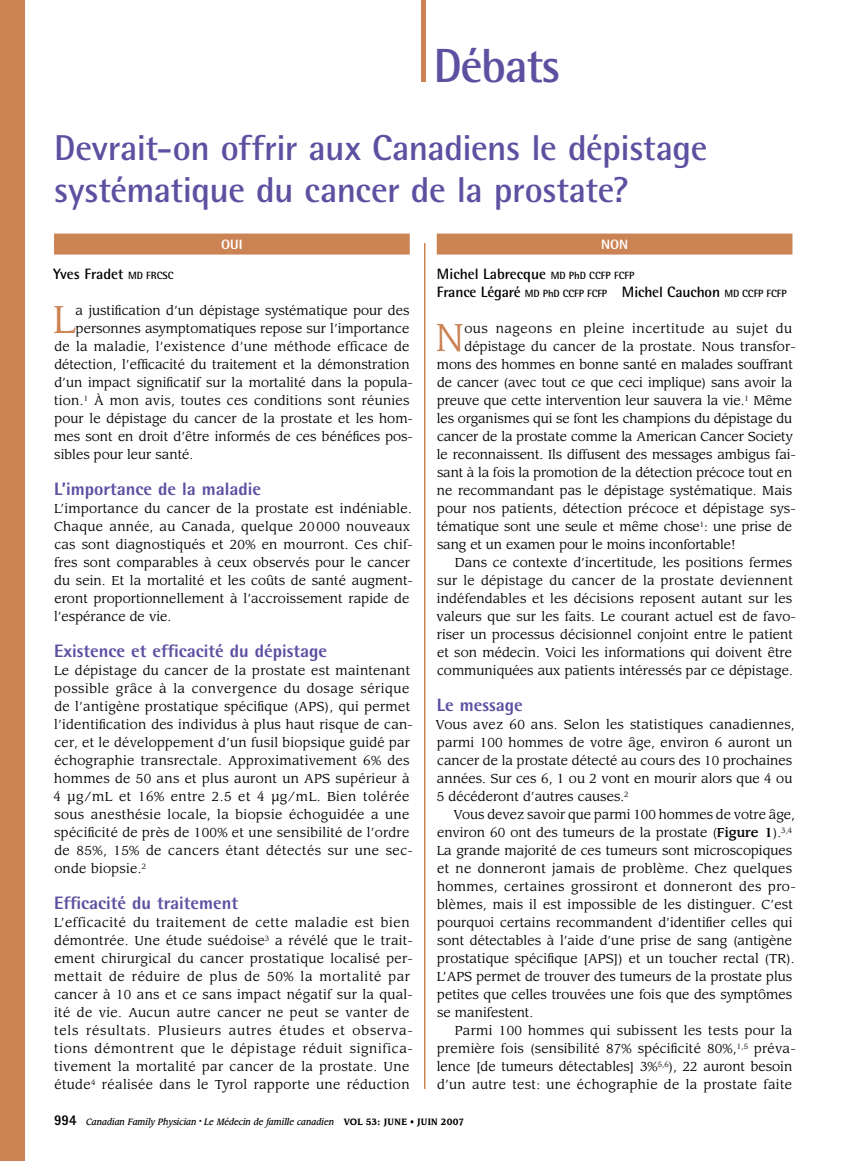
<style>
.page{position:relative;width:851px;height:1161px;background:#fff}
.page>*{position:absolute;margin:0;border:0;box-sizing:border-box;transform-origin:0 0}
.t1{font:700 48px "Rotis Semi Sans Std";letter-spacing:-.03em;color:#5e50a1}
.t2{font:38.1px "Leawood Std";color:#cb8354}
.t3{font:700 36px/42px "Rotis Semi Sans Std";letter-spacing:-.015em;color:#5e50a1}
.t4{font:800 18px "Rotis Semi Sans Std";color:#5e50a1}
.t5{font:700 15px/18px "Rotis Semi Sans Std";letter-spacing:-.01em;color:#000}
.t6{font:800 13.5px "Rotis Semi Sans Std";color:#fff}
.t7{font:12.75px/18px "Leawood Std";letter-spacing:.005em;color:#000}
.t8{font:12.75px/18px "Leawood Std";letter-spacing:.03em;color:#000}
.t9{font:12.75px "Leawood Std";letter-spacing:.025em;color:#000}
.t10{font:12.75px "Leawood Std";letter-spacing:.04em;color:#000}
.t11{font:italic 500 9px "Leawood Std";color:#000;scale:.9 1}
.s1{font-size:10.5px}
.s2{font-weight:500}
.s3{font-family:"Rotis Sans Serif Std";font-weight:800;font-style:normal;font-size:15px}
.s4{font-weight:700;font-style:normal}
</style>
<div class="page">
<div style="left:0;top:0;width:24px;height:1161px;background:#cb8354"></div>
<div style="left:421px;top:0;width:5px;height:82px;background:#cb8354"></div>
<div style="left:54px;top:234px;width:356px;height:21px;background:#cb8354"></div>
<div style="left:436px;top:234px;width:356px;height:21px;background:#cb8354"></div>
<hr style="left:424px;top:243px;width:1px;height:846px;background:#cb8354">
<h1 class="t1" style="left:433px;top:36px;width:128px">Débats</h1>
<h3 class="t3" style="left:54px;top:126px;width:655px">Devrait-on offrir aux Canadiens le dépistage systématique du cancer de la prostate?</h3>
<p class="t6" style="left:221px;top:236px;width:23px">OUI</p>
<p class="t6" style="left:601px;top:236px;width:29px">NON</p>
<p class="t5" style="left:53px;top:265px;width:122px">Yves Fradet <span class="s1">MD FRCSC</span></p>
<h2 class="t2" style="left:53px;top:297px;width:24px">L</h2>
<p class="t7" style="left:76px;top:302px;width:335px">a justification d’un dépistage systématique pour des</p>
<p class="t7" style="left:76px;top:320px;width:335px">personnes asymptomatiques repose sur l’importance</p>
<p class="t9" style="left:54px;top:339px;width:356px">de la maladie, l’existence d’une méthode efficace de</p>
<p class="t7" style="left:54px;top:356px;width:357px">détection, l’efficacité du traitement et la démonstration</p>
<p class="t7" style="left:54px;top:374px;width:360px">d’un impact significatif sur la mortalité dans la popula-</p>
<p class="t7" style="left:54px;top:392px;width:357px">tion.<sup>1</sup> À mon avis, toutes ces conditions sont réunies</p>
<p class="t7" style="left:54px;top:410px;width:360px">pour le dépistage du cancer de la prostate et les hom-</p>
<p class="t7" style="left:54px;top:428px;width:360px">mes sont en droit d’être informés de ces bénéfices pos-</p>
<p class="t7" style="left:54px;top:446px;width:141px">sibles pour leur santé.</p>
<h3 class="t4" style="left:54px;top:477px;width:208px">L’importance de la maladie</h3>
<p class="t7" style="left:54px;top:500px;width:360px">L’importance du cancer de la prostate est indéniable.<br>Chaque année, au Canada, quelque 20 000 nouveaux cas sont diagnostiqués et 20% en mourront. Ces chif&shy;fres sont comparables à ceux observés pour le cancer du sein. Et la mortalité et les coûts de santé augment&shy;eront proportionnellement à l’accroissement rapide de l’espérance de vie.</p>
<h3 class="t4" style="left:54px;top:639px;width:274px">Existence et efficacité du dépistage</h3>
<p class="t7" style="left:53px;top:662px;width:361px">Le dépistage du cancer de la prostate est maintenant possible grâce à la convergence du dosage sérique de l’antigène prostatique spécifique (APS), qui permet l’identification des individus à plus haut risque de can&shy;cer, et le développement d’un fusil biopsique guidé par échographie transrectale. Approximativement 6% des hommes de 50 ans et plus auront un APS supérieur à 4 μg/mL et 16% entre 2.5 et 4 μg/mL. Bien tolérée sous anesthésie locale, la biopsie échoguidée a une spécificité de près de 100% et une sensibilité de l’ordre de 85%, 15% de cancers étant détectés sur une sec&shy;onde biopsie.<sup>2</sup></p>
<h3 class="t4" style="left:54px;top:891px;width:185px">Efficacité du traitement</h3>
<p class="t8" style="left:54px;top:914px;width:360px">L’efficacité du traitement de cette maladie est bien démontrée. Une étude suédoise<sup>3</sup> a révélé que le trait&shy;ement chirurgical du cancer prostatique localisé per&shy;mettait de réduire de plus de 50% la mortalité par cancer à 10 ans et ce sans impact négatif sur la qual&shy;ité de vie. Aucun autre cancer ne peut se vanter de tels résultats. Plusieurs autres études et observa&shy;tions démontrent que le dépistage réduit significa&shy;tivement la mortalité par cancer de la prostate. Une étude<sup>4</sup> réalisée dans le Tyrol rapporte une réduction</p>
<p class="t5" style="left:437px;top:265px;width:351px">Michel Labrecque <span class="s1">MD PhD CCFP FCFP<br></span>France Légaré <span class="s1">MD PhD CCFP FCFP</span> Michel Cauchon <span class="s1">MD CCFP FCFP</span></p>
<h2 class="t2" style="left:435px;top:315px;width:30px">N</h2>
<p class="t10" style="left:464px;top:321px;width:329px">ous nageons en pleine incertitude au sujet du</p>
<p class="t7" style="left:464px;top:338px;width:333px">dépistage du cancer de la prostate. Nous transfor-</p>
<p class="t7" style="left:437px;top:356px;width:357px">mons des hommes en bonne santé en malades souffrant</p>
<p class="t7" style="left:437px;top:374px;width:357px">de cancer (avec tout ce que ceci implique) sans avoir la</p>
<p class="t7" style="left:437px;top:392px;width:356px">preuve que cette intervention leur sauvera la vie.<sup>1</sup> Même</p>
<p class="t7" style="left:437px;top:410px;width:357px">les organismes qui se font les champions du dépistage du</p>
<p class="t7" style="left:437px;top:428px;width:357px">cancer de la prostate comme la American Cancer Society</p>
<p class="t7" style="left:437px;top:446px;width:360px">le reconnaissent. Ils diffusent des messages ambigus fai-</p>
<p class="t7" style="left:437px;top:464px;width:357px">sant à la fois la promotion de la détection précoce tout en</p>
<p class="t7" style="left:437px;top:482px;width:357px">ne recommandant pas le dépistage systématique. Mais</p>
<p class="t7" style="left:437px;top:500px;width:360px">pour nos patients, détection précoce et dépistage sys-</p>
<p class="t7" style="left:437px;top:518px;width:356px">tématique sont une seule et même chose<sup>1</sup>: une prise de</p>
<p class="t7" style="left:437px;top:536px;width:300px">sang et un examen pour le moins inconfortable!</p>
<p class="t7" style="left:455px;top:554px;width:339px">Dans ce contexte d’incertitude, les positions fermes</p>
<p class="t7" style="left:437px;top:572px;width:357px">sur le dépistage du cancer de la prostate deviennent</p>
<p class="t7" style="left:437px;top:590px;width:357px">indéfendables et les décisions reposent autant sur les</p>
<p class="t7" style="left:436px;top:608px;width:361px">valeurs que sur les faits. Le courant actuel est de favo-</p>
<p class="t7" style="left:437px;top:626px;width:357px">riser un processus décisionnel conjoint entre le patient</p>
<p class="t7" style="left:437px;top:644px;width:356px">et son médecin. Voici les informations qui doivent être</p>
<p class="t7" style="left:437px;top:662px;width:357px">communiquées aux patients intéressés par ce dépistage.</p>
<h3 class="t4" style="left:437px;top:693px;width:87px">Le message</h3>
<p class="t7" style="left:435px;top:716px;width:360px">Vous avez 60 ans. Selon les statistiques canadiennes, parmi 100 hommes de votre âge, environ 6 auront un cancer de la prostate détecté au cours des 10 prochaines années. Sur ces 6, 1 ou 2 vont en mourir alors que 4 ou 5 décéderont d’autres causes.<sup>2</sup></p>
<p class="t7" style="left:437px;top:806px;width:360px;text-indent:17px">Vous devez savoir que parmi 100 hommes de votre âge, environ 60 ont des tumeurs de la prostate (<span class="s2">Figure 1</span>).<sup>3,4<br></sup>La grande majorité de ces tumeurs sont microscopiques et ne donneront jamais de problème. Chez quelques hommes, certaines grossiront et donneront des pro&shy;blèmes, mais il est impossible de les distinguer. C’est pourquoi certains recommandent d’identifier celles qui sont détectables à l’aide d’une prise de sang (antigène prostatique spécifique [APS]) et un toucher rectal (TR).<br>L’APS permet de trouver des tumeurs de la prostate plus petites que celles trouvées une fois que des symptômes se manifestent.</p>
<p class="t7" style="left:437px;top:1022px;width:360px;text-indent:18px">Parmi 100 hommes qui subissent les tests pour la première fois (sensibilité 87% spécificité 80%,<sup>1,5</sup> préva&shy;lence [de tumeurs détectables] 3%<sup>5,6</sup>), 22 auront besoin d’un autre test: une échographie de la prostate faite</p>
<p class="t11" style="left:54px;top:1116px;width:457px"><span class="s3">994</span> Canadian Family Physician <sup>•</sup> Le Médecin de famille canadien <span class="s4">VOL 53: JUNE • JUIN 2007</span></p>
</div>
